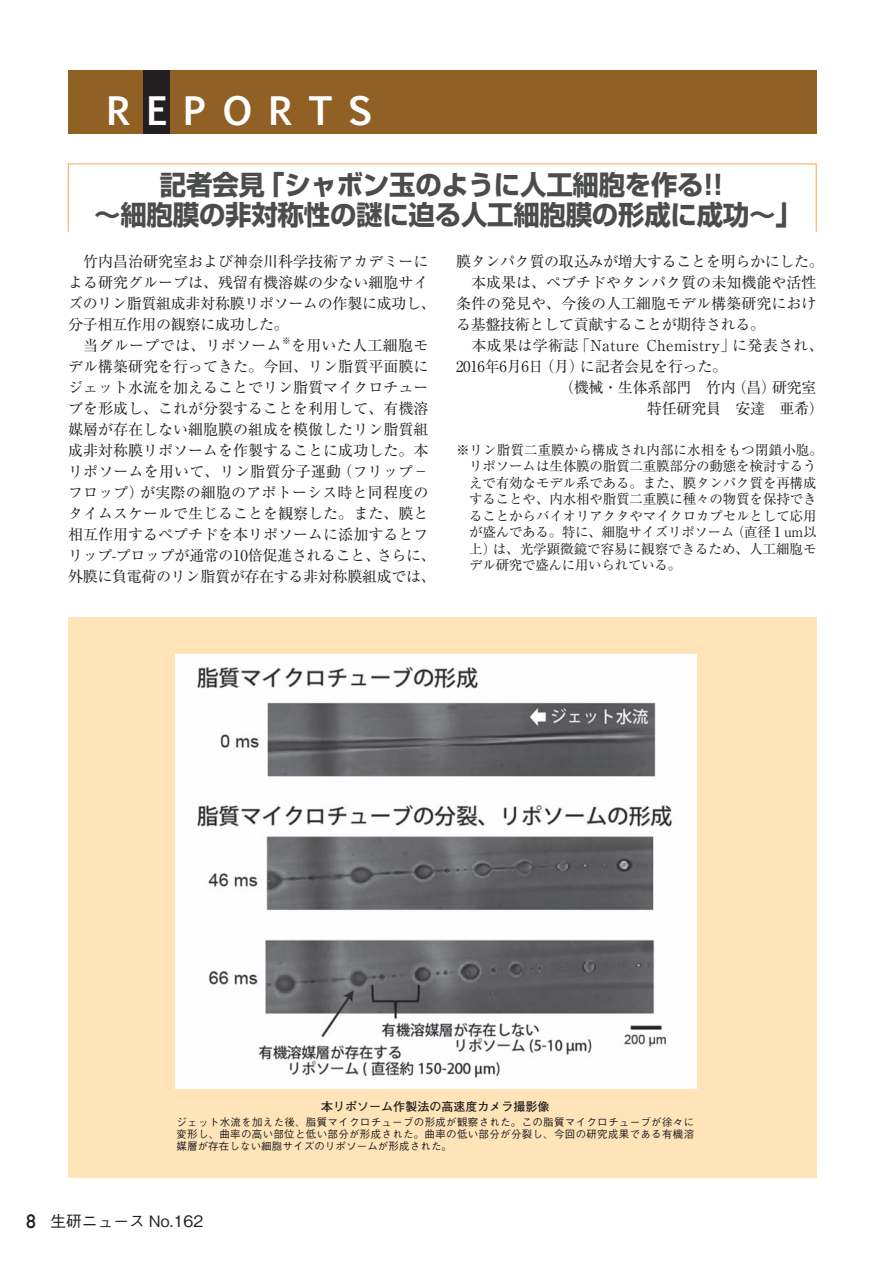
<style>
.page{position:relative;width:893px;height:1263px;background:#fff}
.page>*{position:absolute;margin:0;border:0;box-sizing:border-box;transform-origin:0 0}
.t1{font:700 37.5px "Euphemia UCAS";letter-spacing:.42em;color:#fff}
.t2{font:700 27px/30px "Shin Go Pro";letter-spacing:-.01em;color:#4b4c4d;text-align:center}
.t3{font:500 15.75px "Gothic BBB Pro";color:#231f20}
.t4{font:15px/21px "Ryumin Pro";color:#231f20}
.t5{font:15px "Ryumin Pro";letter-spacing:-.02em;color:#231f20}
.t6{font:15px "Ryumin Pro";letter-spacing:.025em;color:#231f20}
.t7{font:13.5px/16.5px "Ryumin Pro";letter-spacing:-.01em;color:#231f20}
.t8{font:700 12px "Futo Go B101 Pr 5";color:#231f20}
.t9{font:500 10.5px/12px "Gothic BBB Pro";letter-spacing:.01em;color:#231f20;text-align:justify}
.t10{font:8.7px "Ryumin Pro";color:#231f20}
.s1{font-family:"Futura";font-size:18px}
</style>
<div class="page">
<div style="left:68px;top:70px;width:748px;height:64px;background:#916024"></div>
<div style="left:143px;top:70px;width:26px;height:64px;background:#231f20"></div>
<div style="left:68px;top:618px;width:748px;height:560px;background:#fee4b8"></div>
<img style="left:176px;top:655px;width:520px;height:434px">
<h1 class="t1" style="left:107px;top:83px;width:268px">REPORTS</h1>
<h2 class="t2" style="left:94px;top:167px;width:709px">記者会見「シャボン玉のように人工細胞を作る!!<br>～細胞膜の非対称性の謎に迫る人工細胞膜の形成に成功～」</h2>
<p class="t4" style="left:68px;top:250px;width:369px">　竹内昌治研究室および神奈川科学技術アカデミーによる研究グループは、残留有機溶媒の少ない細胞サイズのリン脂質組成非対称膜リポソームの作製に成功し、分子相互作用の観察に成功した。<br>　当グループでは、リポソーム</p>
<p class="t10" style="left:282px;top:334px;width:10px">※</p>
<p class="t4" style="left:68px;top:334px;width:369px;text-indent:223px">を用いた人工細胞モデル構築研究を行ってきた。今回、リン脂質平面膜にジェット水流を加えることでリン脂質マイクロチューブを形成し、これが分裂することを利用して、有機溶媒層が存在しない細胞膜の組成を模倣したリン脂質組成非対称膜リポソームを作製することに成功した。本リポソームを用いて、リン脂質分子運動（フリップ－フロップ）が実際の細胞のアポトーシス時と同程度のタイムスケールで生じることを観察した。また、膜と相互作用するペプチドを本リポソームに添加するとフリップ-プロップが通常の10倍促進されること、さらに、外膜に負電荷のリン脂質が存在する非対称膜組成では、</p>
<p class="t5" style="left:456px;top:250px;width:369px">膜タンパク質の取込みが増大することを明らかにした。</p>
<p class="t4" style="left:456px;top:271px;width:362px">　本成果は、ペプチドやタンパク質の未知機能や活性</p>
<p class="t4" style="left:456px;top:292px;width:362px">条件の発見や、今後の人工細胞モデル構築研究におけ</p>
<p class="t5" style="left:456px;top:313px;width:310px">る基盤技術として貢献することが期待される。</p>
<p class="t6" style="left:456px;top:334px;width:369px">　本成果は学術誌「Nature Chemistry」に発表され、</p>
<p class="t5" style="left:456px;top:355px;width:273px">2016年6月6日（月）に記者会見を行った。</p>
<p class="t5" style="left:559px;top:376px;width:259px">（機械・生体系部門　竹内（昌）研究室</p>
<p class="t5" style="left:647px;top:397px;width:178px">特任研究員　安達　亜希）</p>
<p class="t7" style="left:469px;top:441px;width:355px;text-indent:-13px">※リン脂質二重膜から構成され内部に水相をもつ閉鎖小胞。リポソームは生体膜の脂質二重膜部分の動態を検討するうえで有効なモデル系である。また、膜タンパク質を再構成することや、内水相や脂質二重膜に種々の物質を保持できることからバイオリアクタやマイクロカプセルとして応用が盛んである。特に、細胞サイズリポソーム（直径１um以上）は、光学顕微鏡で容易に観察できるため、人工細胞モデル研究で盛んに用いられている。</p>
<p class="t8" style="left:321px;top:1097px;width:229px">本リポソーム作製法の高速度カメラ撮影像</p>
<p class="t9" style="left:176px;top:1115px;width:519px">ジェット水流を加えた後、脂質マイクロチューブの形成が観察された。この脂質マイクロチューブが徐々に変形し、曲率の高い部位と低い部分が形成された。曲率の低い部分が分裂し、今回の研究成果である有機溶媒層が存在しない細胞サイズのリポソームが形成された。</p>
<p class="t3" style="left:26px;top:1208px;width:179px"><span class="s1">8</span> 生研ニュース No.162</p>
</div>
